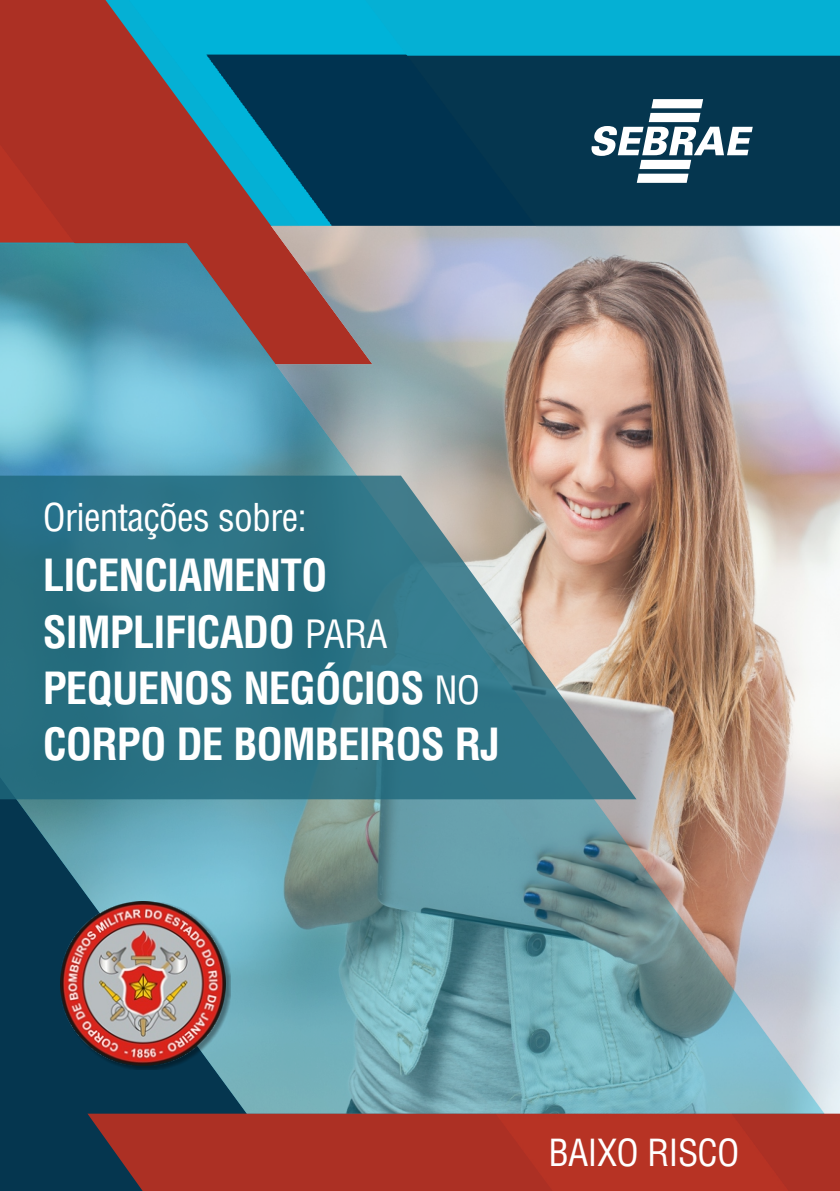
<style>
.page{position:relative;width:840px;height:1191px;background:#fff}
.page>*{position:absolute;margin:0;border:0;box-sizing:border-box;transform-origin:0 0}
.t1{font:700 condensed 43.2px/56.2px "Helvetica LT";letter-spacing:-.02em;color:#fff}
.t2{font:condensed 37.4px "Helvetica LT";letter-spacing:-.02em;color:#fff}
.t3{font:condensed 36.4px "Helvetica LT";letter-spacing:-.02em;color:#fff}
.s1{font-weight:400;font-size:38px}
</style>
<div class="page">
<div style="left:823px;top:56px;width:16px;height:170px;background:#05364f"></div>
<div style="left:0;top:0;width:107px;height:124px;background:#ac3024"></div>
<img style="left:0;top:124px;width:107px;height:1067px">
<img style="left:107px;top:0;width:716px;height:226px">
<img style="left:0;top:226px;width:271px;height:887px">
<img style="left:271px;top:226px;width:568px;height:887px">
<svg style="left:591px;top:99px;width:161px;height:84px"></svg>
<div style="left:63px;top:902px;width:167px;height:168px;background:#231f20;opacity:.42"></div>
<img style="left:61px;top:901px;width:164px;height:164px">
<svg style="left:0;top:475px;width:636px;height:324px;fill:#2e7486"></svg>
<svg style="left:87px;top:1113px;width:752px;height:78px;fill:#ac3024"></svg>
<img style="left:495px;top:1113px;width:314px;height:78px">
<p class="t2" style="left:43px;top:502px;width:265px">Orientações sobre:</p>
<p class="t1" style="left:43px;top:551px;width:458px">LICENCIAMENTO<br>SIMPLIFICADO <span class="s1">PARA<br></span>PEQUENOS NEGÓCIOS <span class="s1">NO<br></span>CORPO DE BOMBEIROS RJ</p>
<p class="t3" style="left:548px;top:1138px;width:192px">BAIXO RISCO</p>
</div>
